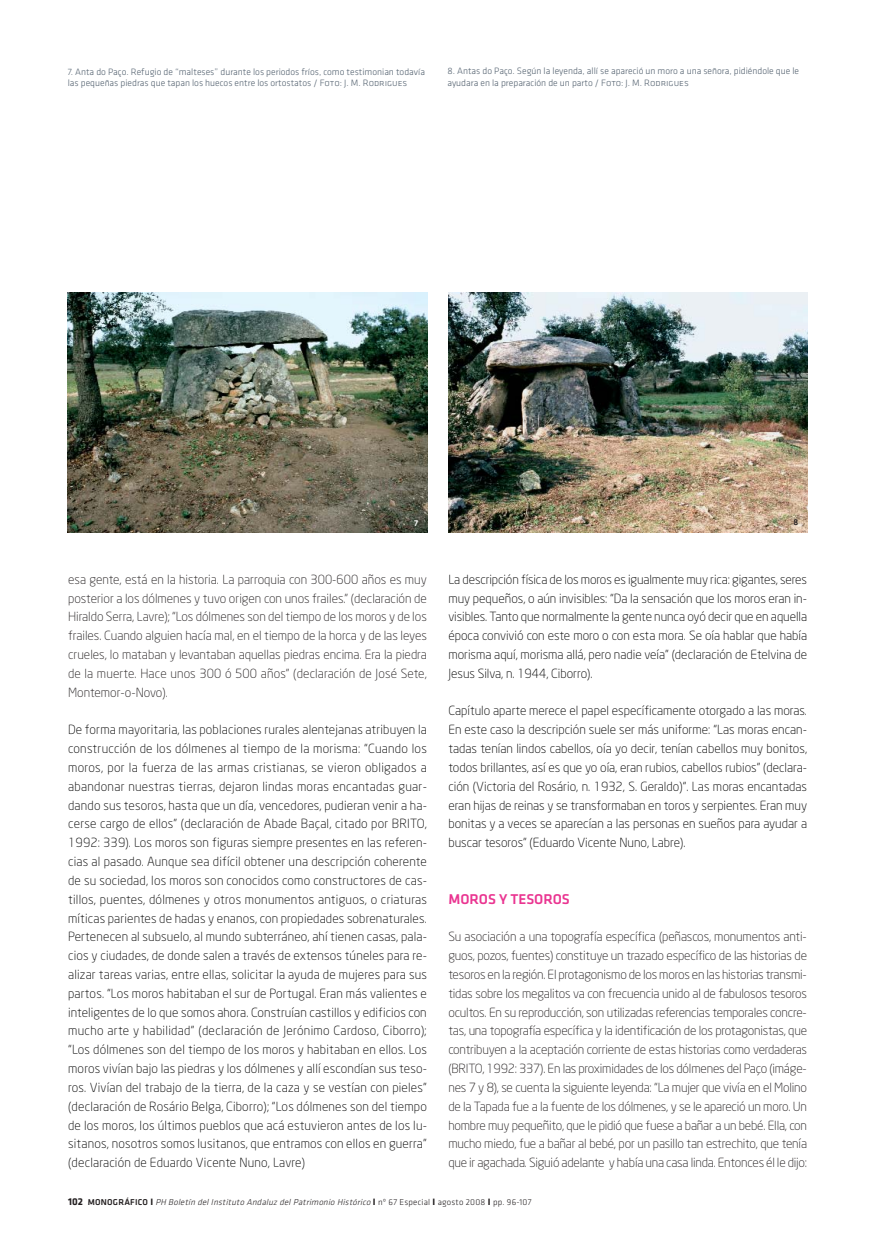
<style>
.page{position:relative;width:876px;height:1238px;background:#fff}
.page>*{position:absolute;margin:0;border:0;box-sizing:border-box;transform-origin:0 0}
.t1{font:500 14.7px "Klavika";color:#ea3591}
.t2{font:300 12.45px/18.8px "Neo Sans";color:#000;text-align:justify}
.t3{font:300 12.45px/18.8px "Neo Sans";letter-spacing:-.015em;color:#231f20;text-align:justify}
.t4{font:300 9.6px/11.4px "Klavika";color:#53616f}
.t5{font:italic 300 8.85px "Klavika";color:#231f20}
.t6{font:500 8.85px "Klavika";color:#fff}
.t7{font:500 8.85px "Klavika";color:#231f20}
.s1{font-family:"Klavika Light Caps";font-weight:400}
.s2{font-weight:700;font-style:normal;font-size:10.35px}
.s3{font-weight:500;font-style:normal}
.s4{font-weight:700;font-style:normal;font-size:9.6px}
.s5{font-style:normal}
</style>
<div class="page">
<img style="left:67px;top:292px;width:361px;height:240px">
<img style="left:448px;top:293px;width:359px;height:239px">
<p class="t4" style="left:68px;top:67px;width:359px">7. Anta do Paço. Refugio de “malteses” durante los periodos fríos, como testimonian todavía las pequeñas piedras que tapan los huecos entre los ortostatos / <span class="s1">Foto: J. M. Rodrigues</span></p>
<p class="t4" style="left:447px;top:66px;width:353px">8. Antas do Paço. Según la leyenda, allí se apareció un moro a una señora, pidiéndole que le ayudara en la preparación de un parto / <span class="s1">Foto: J. M. Rodrigues</span></p>
<p class="t6" style="left:414px;top:520px;width:6px">7</p>
<p class="t7" style="left:793px;top:519px;width:6px">8</p>
<p class="t3" style="left:68px;top:571px;width:360px">esa gente, está en la historia. La parroquia con 300-600 años es muy posterior a los dólmenes y tuvo origen con unos frailes.” (declaración de Hiraldo Serra, Lavre); “Los dólmenes son del tiempo de los moros y de los frailes. Cuando alguien hacía mal, en el tiempo de la horca y de las leyes crueles, lo mataban y levantaban aquellas piedras encima. Era la piedra de la muerte. Hace unos 300 ó 500 años” (declaración de José Sete, Montemor-o-Novo).</p>
<p class="t2" style="left:68px;top:721px;width:360px">De forma mayoritaria, las poblaciones rurales alentejanas atribuyen la construcción de los dólmenes al tiempo de la morisma: “Cuando los moros, por la fuerza de las armas cristianas, se vieron obligados a abandonar nuestras tierras, dejaron lindas moras encantadas guar&shy;dando sus tesoros, hasta que un día, vencedores, pudieran venir a ha&shy;cerse cargo de ellos” (declaración de Abade Baçal, citado por BRITO, 1992: 339). Los moros son figuras siempre presentes en las referen&shy;cias al pasado. Aunque sea difícil obtener una descripción coherente de su sociedad, los moros son conocidos como constructores de cas&shy;tillos, puentes, dólmenes y otros monumentos antiguos, o criaturas míticas parientes de hadas y enanos, con propiedades sobrenaturales.<br>Pertenecen al subsuelo, al mundo subterráneo, ahí tienen casas, pala&shy;cios y ciudades, de donde salen a través de extensos túneles para re&shy;alizar tareas varias, entre ellas, solicitar la ayuda de mujeres para sus partos. “Los moros habitaban el sur de Portugal. Eran más valientes e inteligentes de lo que somos ahora. Construían castillos y edificios con mucho arte y habilidad” (declaración de Jerónimo Cardoso, Ciborro); “Los dólmenes son del tiempo de los moros y habitaban en ellos. Los moros vivían bajo las piedras y los dólmenes y allí escondían sus teso&shy;ros. Vivían del trabajo de la tierra, de la caza y se vestían con pieles” (declaración de Rosário Belga, Ciborro); “Los dólmenes son del tiempo de los moros, los últimos pueblos que acá estuvieron antes de los lu&shy;sitanos, nosotros somos lusitanos, que entramos con ellos en guerra” (declaración de Eduardo Vicente Nuno, Lavre)</p>
<p class="t2" style="left:448px;top:571px;width:360px">La descripción física de los moros es igualmente muy rica: gigantes, seres muy pequeños, o aún invisibles: “Da la sensación que los moros eran in&shy;visibles. Tanto que normalmente la gente nunca oyó decir que en aquella época convivió con este moro o con esta mora. Se oía hablar que había morisma aquí, morisma allá, pero nadie veía” (declaración de Etelvina de Jesus Silva, n. 1944, Ciborro).</p>
<p class="t2" style="left:448px;top:702px;width:360px">Capítulo aparte merece el papel específicamente otorgado a las moras.<br>En este caso la descripción suele ser más uniforme: “Las moras encan&shy;tadas tenían lindos cabellos, oía yo decir, tenían cabellos muy bonitos, todos brillantes, así es que yo oía, eran rubios, cabellos rubios” (declara&shy;ción (Victoria del Rosário, n. 1932, S. Geraldo)“. Las moras encantadas eran hijas de reinas y se transformaban en toros y serpientes. Eran muy bonitas y a veces se aparecían a las personas en sueños para ayudar a buscar tesoros” (Eduardo Vicente Nuno, Labre).</p>
<p class="t1" style="left:448px;top:893px;width:123px">MOROS Y TESOROS</p>
<p class="t3" style="left:448px;top:928px;width:360px">Su asociación a una topografía específica (peñascos, monumentos anti&shy;guos, pozos, fuentes) constituye un trazado específico de las historias de tesoros en la región. El protagonismo de los moros en las historias transmi&shy;tidas sobre los megalitos va con frecuencia unido al de fabulosos tesoros ocultos. En su reproducción, son utilizadas referencias temporales concre&shy;tas, una topografía específica y la identificación de los protagonistas, que contribuyen a la aceptación corriente de estas historias como verdaderas (BRITO, 1992: 337). En las proximidades de los dólmenes del Paço (imáge&shy;nes 7 y 8), se cuenta la siguiente leyenda: “La mujer que vivía en el Molino de la Tapada fue a la fuente de los dólmenes, y se le apareció un moro. Un hombre muy pequeñito, que le pidió que fuese a bañar a un bebé. Ella, con mucho miedo, fue a bañar al bebé, por un pasillo tan estrechito, que tenía que ir agachada. Siguió adelante y había una casa linda. Entonces él le dijo:</p>
<p class="t5" style="left:68px;top:1198px;width:465px"><span class="s2">102</span> <span class="s3">MONOGRÁFICO</span> <span class="s4">I</span> PH Boletín del Instituto Andaluz del Patrimonio Histórico<span class="s4">I</span> <span class="s5">nº 67 Especial</span> <span class="s4">I</span> <span class="s5">agosto 2008</span> <span class="s4">I</span> <span class="s5">pp. 96-107</span></p>
</div>
